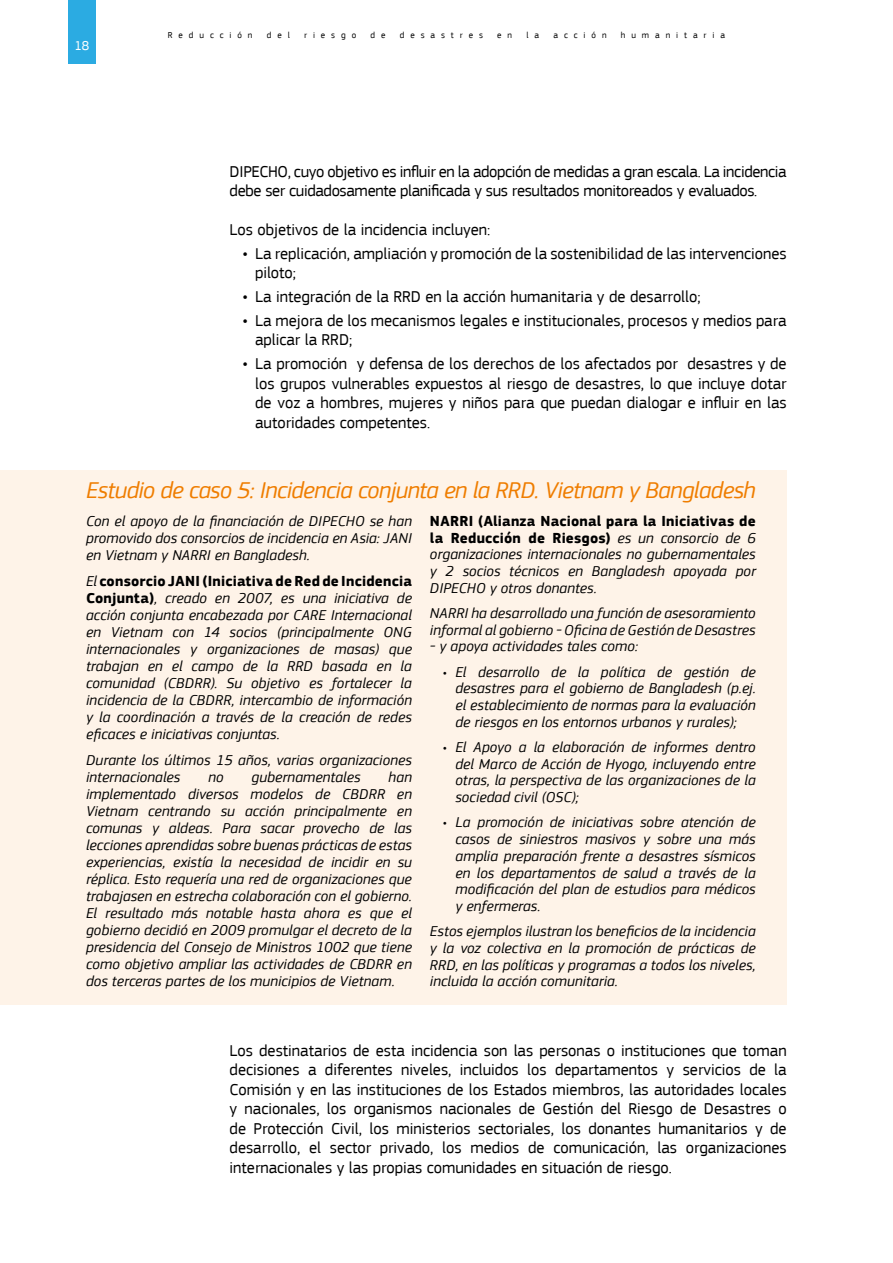
<style>
.page{position:relative;width:893px;height:1263px;background:#fff}
.page>*{position:absolute;margin:0;border:0;box-sizing:border-box;transform-origin:0 0}
.t1{font:italic 24px "EC Square Sans Pro";letter-spacing:-.02em;color:#ef7d00}
.t2{font:16.5px/19.5px "EC Square Sans Pro";color:#000}
.t3{font:16.5px/19.5px "EC Square Sans Pro";letter-spacing:-.02em;color:#000}
.t4{font:italic 15px/17.1px "EC Square Sans Pro";letter-spacing:.005em;color:#000;text-align:justify}
.t5{font:13.5px "EC Square Sans Pro";color:#fff}
.t6{font:9px "EC Square Sans Pro";letter-spacing:.66em;color:#000}
.s1{font-size:19.5px}
.s2{font-weight:700;font-style:normal}
</style>
<div class="page">
<div style="left:68px;top:0;width:28px;height:64px;background:#2babe2"></div>
<div style="left:0;top:470px;width:787px;height:534px;background:#fef3e8"></div>
<p class="t5" style="left:74px;top:38px;width:17px">18</p>
<p class="t6" style="left:168px;top:30px;width:86px">Reducción</p>
<p class="t6" style="left:267px;top:30px;width:25px">del</p>
<p class="t6" style="left:304px;top:30px;width:54px">riesgo</p>
<p class="t6" style="left:371px;top:30px;width:16px">d e</p>
<p class="t6" style="left:400px;top:30px;width:85px">desastres</p>
<p class="t6" style="left:497px;top:30px;width:16px">e n</p>
<p class="t6" style="left:526px;top:30px;width:14px">l a</p>
<p class="t6" style="left:553px;top:30px;width:55px">acción</p>
<p class="t6" style="left:621px;top:30px;width:106px">humanitaria</p>
<p class="t3" style="left:230px;top:161px;width:559px">DIPECHO, cuyo objetivo es influir en la adopción de medidas a gran escala. La incidencia debe ser cuidadosamente planificada y sus resultados monitoreados y evaluados.</p>
<p class="t2" style="left:230px;top:220px;width:262px">Los objetivos de la incidencia incluyen:</p>
<p class="t2" style="left:255px;top:244px;width:533px;text-indent:-13px"><span class="s1">•</span> La replicación, ampliación y promoción de la sostenibilidad de las intervenciones piloto;</p>
<p class="t2" style="left:242px;top:287px;width:460px"><span class="s1">•</span> La integración de la RRD en la acción humanitaria y de desarrollo;</p>
<p class="t2" style="left:255px;top:311px;width:533px;text-indent:-13px"><span class="s1">•</span> La mejora de los mecanismos legales e institucionales, procesos y medios para aplicar la RRD;</p>
<p class="t2" style="left:255px;top:354px;width:533px;text-align:justify;text-indent:-13px"><span class="s1">•</span> La promoción y defensa de los derechos de los afectados por desastres y de los grupos vulnerables expuestos al riesgo de desastres, lo que incluye dotar de voz a hombres, mujeres y niños para que puedan dialogar e influir en las autoridades competentes.</p>
<h1 class="t1" style="left:86px;top:476px;width:671px">Estudio de caso 5: Incidencia conjunta en la RRD. Vietnam y Bangladesh</h1>
<p class="t4" style="left:86px;top:512px;width:327px">Con el apoyo de la financiación de DIPECHO se han promovido dos consorcios de incidencia en Asia: JANI en Vietnam y NARRI en Bangladesh.</p>
<p class="t4" style="left:86px;top:572px;width:327px">El <span class="s2">consorcio JANI (Iniciativa de Red de Incidencia Conjunta)</span>, creado en 2007, es una iniciativa de acción conjunta encabezada por CARE Internacional en Vietnam con 14 socios (principalmente ONG internacionales y organizaciones de masas) que trabajan en el campo de la RRD basada en la comunidad (CBDRR). Su objetivo es fortalecer la incidencia de la CBDRR, intercambio de información y la coordinación a través de la creación de redes eficaces e iniciativas conjuntas.</p>
<p class="t4" style="left:86px;top:751px;width:327px">Durante los últimos 15 años, varias organizaciones internacionales</p>
<p class="t4" style="left:430px;top:513px;width:327px;line-height:16.6px"><span class="s2">NARRI (Alianza Nacional para la Iniciativas de la Reducción de Riesgos)</span> es un consorcio de 6 organizaciones internacionales no gubernamentales y 2 socios técnicos en Bangladesh apoyada por DIPECHO y otros donantes.</p>
<p class="t4" style="left:430px;top:605px;width:327px;line-height:16.6px">NARRI ha desarrollado una función de asesoramiento informal al gobierno - Oficina de Gestión de Desastres</p>
<p class="t4" style="left:430px;top:638px;width:209px">- y apoya actividades tales como:</p>
<p class="t4" style="left:455px;top:663px;width:302px;line-height:16.6px;text-indent:-13px">• El desarrollo de la política de gestión de desastres para el gobierno de Bangladesh (p.ej. el establecimiento de normas para la evaluación de riesgos en los entornos urbanos y rurales);</p>
<p class="t4" style="left:455px;top:739px;width:302px;line-height:16.6px;text-indent:-13px">• El Apoyo a la elaboración de informes dentro del Marco de Acción de Hyogo, incluyendo entre otras, la perspectiva de las organizaciones de la sociedad civil (OSC);</p>
<p class="t4" style="left:455px;top:814px;width:302px;line-height:16.6px;text-indent:-13px">• La promoción de iniciativas sobre atención de casos de siniestros masivos y sobre una más amplia preparación frente a desastres sísmicos en los departamentos de salud a través de la modificación del plan de estudios para médicos y enfermeras.</p>
<p class="t4" style="left:430px;top:923px;width:327px;line-height:16.6px">Estos ejemplos ilustran los beneficios de la incidencia y la voz colectiva en la promoción de prácticas de RRD, en las políticas y programas a todos los niveles, incluida la acción comunitaria.</p>
<p class="t4" style="left:86px;top:768px;width:327px;text-indent:302px">han implementado diversos modelos de CBDRR en Vietnam centrando su acción principalmente en comunas y aldeas. Para sacar provecho de las lecciones aprendidas sobre buenas prácticas de estas experiencias, existía la necesidad de incidir en su réplica. Esto requería una red de organizaciones que trabajasen en estrecha colaboración con el gobierno.<br>El resultado más notable hasta ahora es que el gobierno decidió en 2009 promulgar el decreto de la presidencia del Consejo de Ministros 1002 que tiene como objetivo ampliar las actividades de CBDRR en dos terceras partes de los municipios de Vietnam.</p>
<p class="t4" style="left:208px;top:768px;width:17px">no</p>
<p class="t4" style="left:252px;top:768px;width:111px">gubernamentales</p>
<p class="t2" style="left:230px;top:1041px;width:559px;text-align:justify">Los destinatarios de esta incidencia son las personas o instituciones que toman decisiones a diferentes niveles, incluidos los departamentos y servicios de la Comisión y en las instituciones de los Estados miembros, las autoridades locales y nacionales, los organismos nacionales de Gestión del Riesgo de Desastres o de Protección Civil, los ministerios sectoriales, los donantes humanitarios y de desarrollo, el sector privado, los medios de comunicación, las organizaciones internacionales y las propias comunidades en situación de riesgo.</p>
</div>
